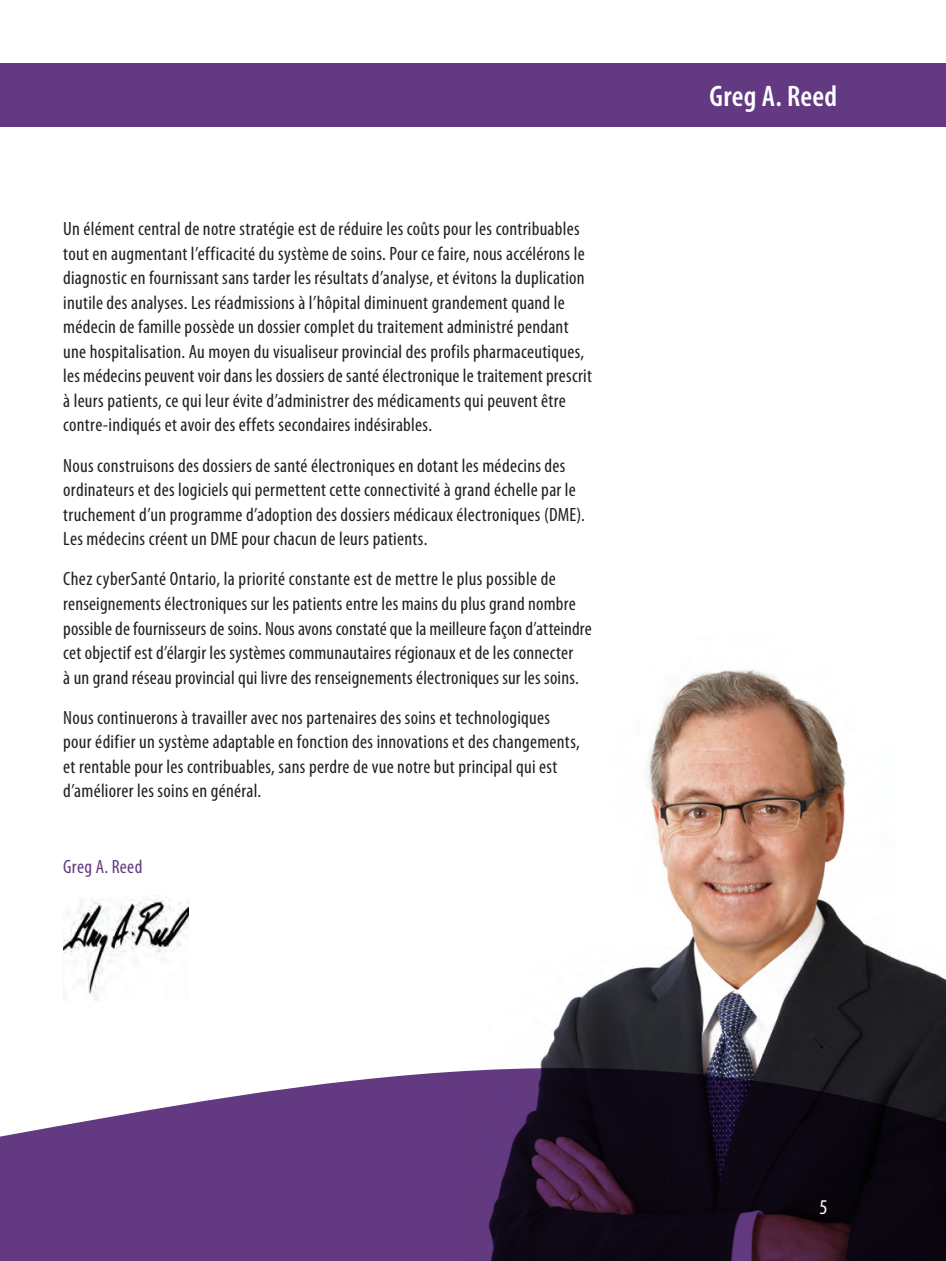
<style>
.page{position:relative;width:946px;height:1261px;background:#fff}
.page>*{position:absolute;margin:0;border:0;box-sizing:border-box;transform-origin:0 0}
.titles{font:600 condensed 29.75px "Myriad Pro";letter-spacing:.01em;color:#fff}
.t1{font:condensed 21px "Myriad Pro";color:#fff}
.body{font:condensed 19.25px/24.5px "Myriad Pro";letter-spacing:.015em;color:#231f20}
.body-2{font:condensed 19.25px "Myriad Pro";letter-spacing:.02em;color:#633a81}
</style>
<div class="page">
<svg style="left:0;top:1000px;width:466px;height:260px;fill:#633a81"></svg>
<img style="left:466px;top:669px;width:479px;height:591px">
<div style="left:0;top:63px;width:945px;height:63px;background:#633a81"></div>
<img style="left:63px;top:896px;width:126px;height:104px">
<p class="body" style="left:63px;top:217px;width:530px">Un élément central de notre stratégie est de réduire les coûts pour les contribuables tout en augmentant l’efficacité du système de soins. Pour ce faire, nous accélérons le diagnostic en fournissant sans tarder les résultats d’analyse, et évitons la duplication inutile des analyses. Les réadmissions à l’hôpital diminuent grandement quand le médecin de famille possède un dossier complet du traitement administré pendant une hospitalisation. Au moyen du visualiseur provincial des profils pharmaceutiques, les médecins peuvent voir dans les dossiers de santé électronique le traitement prescrit à leurs patients, ce qui leur évite d’administrer des médicaments qui peuvent être contre-indiqués et avoir des effets secondaires indésirables.</p>
<p class="body" style="left:63px;top:453px;width:523px">Nous construisons des dossiers de santé électroniques en dotant les médecins des ordinateurs et des logiciels qui permettent cette connectivité à grand échelle par le truchement d’un programme d’adoption des dossiers médicaux électroniques (DME).<br>Les médecins créent un DME pour chacun de leurs patients.</p>
<p class="body" style="left:63px;top:567px;width:530px">Chez cyberSanté Ontario, la priorité constante est de mettre le plus possible de renseignements électroniques sur les patients entre les mains du plus grand nombre possible de fournisseurs de soins. Nous avons constaté que la meilleure façon d’atteindre cet objectif est d’élargir les systèmes communautaires régionaux et de les connecter<br>à un grand réseau provincial qui livre des renseignements électroniques sur les soins.</p>
<p class="body" style="left:63px;top:705px;width:518px">Nous continuerons à travailler avec nos partenaires des soins et technologiques pour édifier un système adaptable en fonction des innovations et des changements, et rentable pour les contribuables, sans perdre de vue notre but principal qui est d’améliorer les soins en général.</p>
<p class="body-2" style="left:63px;top:855px;width:81px">Greg A. Reed</p>
<p class="titles" style="left:709px;top:80px;width:129px">Greg A. Reed</p>
<p class="t1" style="left:819px;top:1195px;width:10px">5</p>
</div>
